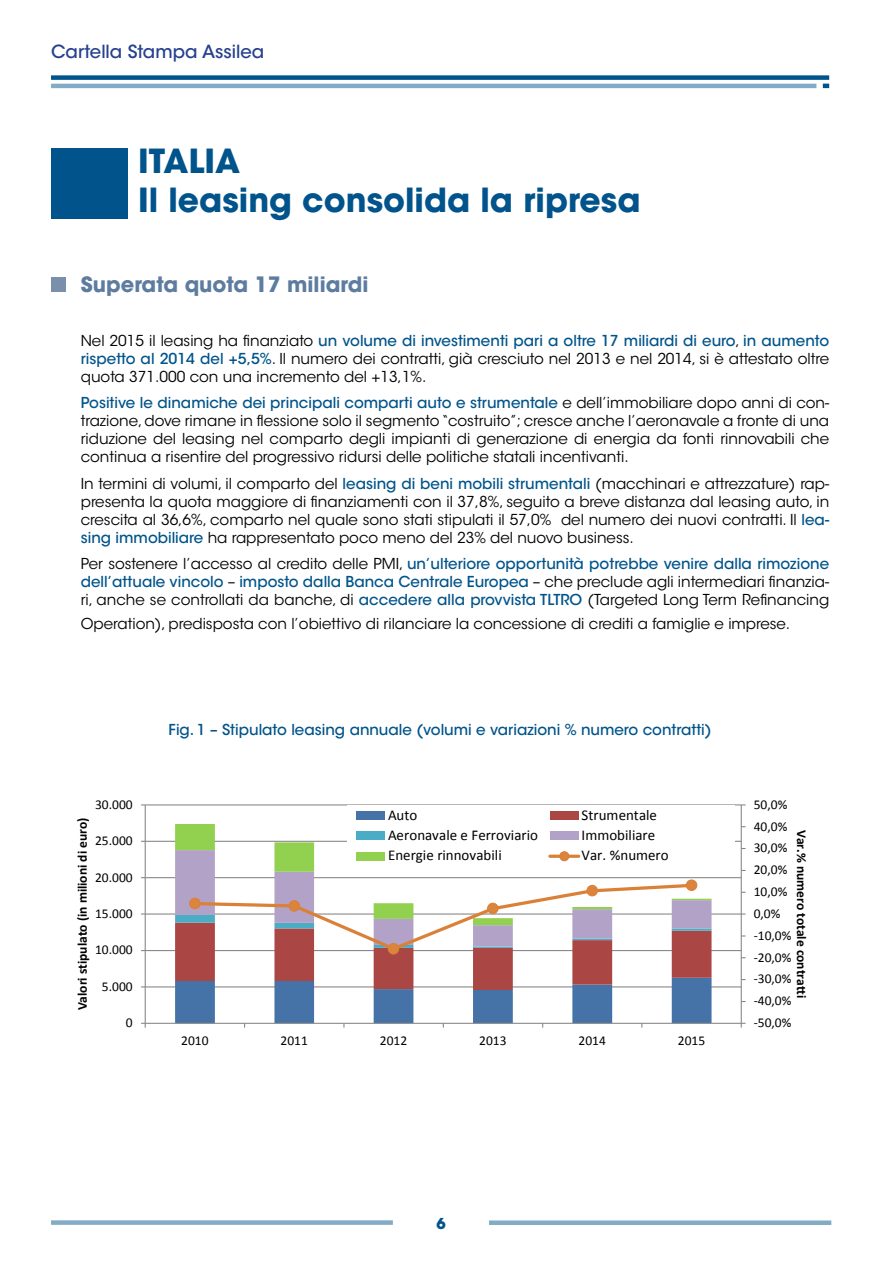
<style>
.page{position:relative;width:893px;height:1263px;background:#fff}
.page>*{position:absolute;margin:0;border:0;box-sizing:border-box;transform-origin:0 0}
.t1{font:700 33px/39px "ITC Avant Garde Std";color:#00548b}
.t2{font:700 21px "ITC Avant Garde Std";color:#5d7c9f}
.t3{font:500 18px "ITC Avant Garde Std";color:#25408f}
.t4{font:15px/18px "ITC Avant Garde Std";color:#000;text-align:justify}
.t5{font:15px "Calibri";color:#000}
.t6{font:500 15px "ITC Avant Garde Std";color:#00548b}
.t7{font:700 15px "ITC Avant Garde Std";color:#00548b}
.t8{font:13.5px "Calibri";color:#000}
.t9{font:700 13.5px "Calibri";letter-spacing:-.005em;color:#000}
.s1{font-weight:500;color:#00548b}
</style>
<div class="page">
<div style="left:51px;top:75px;width:778px;height:5px;background:#00548b"></div>
<hr style="left:51px;top:84px;width:765px;height:4px;background:#83abc6">
<svg style="left:823px;top:84px;width:6px;height:4px"></svg>
<div style="left:51px;top:1220px;width:342px;height:5px;background:#83abc6"></div>
<div style="left:489px;top:1220px;width:342px;height:5px;background:#83abc6"></div>
<div style="left:51px;top:149px;width:77px;height:70px;background:#00548b"></div>
<div style="left:51px;top:277px;width:15px;height:15px;background:#798fab"></div>
<hr style="left:145px;top:986px;width:596px;height:1px;background:#868686">
<hr style="left:145px;top:950px;width:596px;height:1px;background:#868686">
<hr style="left:145px;top:913px;width:596px;height:1px;background:#868686">
<hr style="left:145px;top:877px;width:596px;height:1px;background:#868686">
<hr style="left:145px;top:841px;width:596px;height:1px;background:#868686">
<hr style="left:145px;top:804px;width:596px;height:1px;background:#868686">
<svg style="left:175px;top:824px;width:536px;height:58px"></svg>
<hr style="left:741px;top:805px;width:1px;height:218px;background:#868686">
<hr style="left:145px;top:805px;width:1px;height:218px;background:#868686">
<hr style="left:145px;top:1023px;width:596px;height:1px;background:#868686">
<svg style="left:175px;top:882px;width:536px;height:145px"></svg>
<div style="left:190px;top:898px;width:10px;height:11px;background:#db843d;border-radius:50%"></div>
<div style="left:189px;top:898px;width:12px;height:11px;border:1px solid #da8137;border-radius:50%"></div>
<div style="left:289px;top:901px;width:10px;height:10px;background:#db843d;border-radius:50%"></div>
<div style="left:288px;top:900px;width:12px;height:12px;border:1px solid #da8137;border-radius:50%"></div>
<div style="left:388px;top:943px;width:11px;height:11px;background:#db843d;border-radius:50%"></div>
<div style="left:388px;top:943px;width:11px;height:11px;border:1px solid #da8137;border-radius:50%"></div>
<div style="left:488px;top:903px;width:10px;height:11px;background:#db843d;border-radius:50%"></div>
<div style="left:487px;top:903px;width:12px;height:11px;border:1px solid #da8137;border-radius:50%"></div>
<div style="left:587px;top:885px;width:10px;height:11px;background:#db843d;border-radius:50%"></div>
<div style="left:586px;top:885px;width:12px;height:11px;border:1px solid #da8137;border-radius:50%"></div>
<div style="left:686px;top:880px;width:11px;height:10px;background:#db843d;border-radius:50%"></div>
<div style="left:686px;top:879px;width:11px;height:12px;border:1px solid #da8137;border-radius:50%"></div>
<div style="left:348px;top:805px;width:387px;height:61px;background:#fff"></div>
<div style="left:356px;top:811px;width:29px;height:8px;background:#4572a7"></div>
<div style="left:550px;top:811px;width:29px;height:8px;background:#aa4643"></div>
<div style="left:356px;top:832px;width:29px;height:8px;background:#4bacc6"></div>
<div style="left:550px;top:832px;width:29px;height:8px;background:#b3a2c7"></div>
<div style="left:356px;top:852px;width:29px;height:8px;background:#92d050"></div>
<hr style="left:550px;top:855px;width:29px;height:3px;background:#da8137">
<div style="left:560px;top:852px;width:9px;height:9px;background:#db843d;border-radius:50%"></div>
<div style="left:559px;top:851px;width:10px;height:10px;border:1px solid #da8137;border-radius:50%"></div>
<p class="t3" style="left:51px;top:40px;width:215px">Cartella Stampa Assilea</p>
<h1 class="t1" style="left:138px;top:141px;width:504px">ITALIA<br>Il leasing consolida la ripresa</h1>
<h2 class="t2" style="left:81px;top:271px;width:289px">Superata quota 17 miliardi</h2>
<p class="t4" style="left:81px;top:331px;width:750px">Nel 2015 il leasing ha finanziato <span class="s1">un volume di investimenti pari a oltre 17 miliardi di euro</span>, <span class="s1">in aumento rispetto al 2014 del +5,5%</span>. Il numero dei contratti, già cresciuto nel 2013 e nel 2014, si è attestato oltre quota 371.000 con una incremento del +13,1%.</p>
<p class="t4" style="left:81px;top:394px;width:750px"><span class="s1">Positive le dinamiche dei principali comparti auto e strumentale</span> e dell’immobiliare dopo anni di con&shy;trazione, dove rimane in flessione solo il segmento “costruito”; cresce anche l’aeronavale a fronte di una riduzione del leasing nel comparto degli impianti di generazione di energia da fonti rinnovabili che continua a risentire del progressivo ridursi delle politiche statali incentivanti.</p>
<p class="t4" style="left:81px;top:474px;width:750px">In termini di volumi, il comparto del <span class="s1">leasing di beni mobili strumentali</span> (macchinari e attrezzature) rap&shy;presenta la quota maggiore di finanziamenti con il 37,8%, seguito a breve distanza dal leasing auto, in crescita al 36,6%, comparto nel quale sono stati stipulati il 57,0% del numero dei nuovi contratti. Il <span class="s1">lea&shy;sing immobiliare</span> ha rappresentato poco meno del 23% del nuovo business.</p>
<p class="t4" style="left:81px;top:555px;width:750px">Per sostenere l’accesso al credito delle PMI, <span class="s1">un’ulteriore opportunità potrebbe venire dalla rimozione dell’attuale vincolo</span> – <span class="s1">imposto dalla Banca Centrale Europea</span> – che preclude agli intermediari finanzia&shy;ri, anche se controllati da banche, di <span class="s1">accedere alla provvista TLTRO</span> (Targeted Long Term Refinancing</p>
<p class="t4" style="left:81px;top:615px;width:711px">Operation), predisposta con l’obiettivo di rilanciare la concessione di crediti a famiglie e imprese.</p>
<p class="t8" style="left:95px;top:796px;width:39px">30.000</p>
<p class="t9" style="left:74px;top:1010px;width:194px;rotate:-90deg">Valori stipulato (in milioni di euro)</p>
<p class="t8" style="left:95px;top:832px;width:39px">25.000</p>
<p class="t8" style="left:95px;top:868px;width:39px">20.000</p>
<p class="t8" style="left:95px;top:905px;width:39px">15.000</p>
<p class="t8" style="left:95px;top:941px;width:39px">10.000</p>
<p class="t8" style="left:102px;top:978px;width:32px">5.000</p>
<p class="t8" style="left:126px;top:1014px;width:8px">0</p>
<p class="t6" style="left:169px;top:721px;width:544px">Fig. 1 – Stipulato leasing annuale (volumi e variazioni % numero contratti)</p>
<p class="t5" style="left:388px;top:805px;width:31px">Auto</p>
<p class="t5" style="left:582px;top:805px;width:77px">Strumentale</p>
<p class="t5" style="left:388px;top:826px;width:152px">Aeronavale e Ferroviario</p>
<p class="t5" style="left:582px;top:826px;width:75px">Immobiliare</p>
<p class="t5" style="left:388px;top:846px;width:115px">Energie rinnovabili</p>
<p class="t5" style="left:582px;top:846px;width:89px">Var. %numero</p>
<p class="t8" style="left:181px;top:1032px;width:29px">2010</p>
<p class="t8" style="left:280px;top:1032px;width:29px">2011</p>
<p class="t8" style="left:380px;top:1032px;width:29px">2012</p>
<p class="t8" style="left:479px;top:1032px;width:29px">2013</p>
<p class="t8" style="left:578px;top:1032px;width:29px">2014</p>
<p class="t8" style="left:678px;top:1032px;width:29px">2015</p>
<p class="t8" style="left:754px;top:796px;width:35px">50,0%</p>
<p class="t8" style="left:754px;top:817px;width:35px">40,0%</p>
<p class="t9" style="left:810px;top:830px;width:170px;rotate:90deg">Var.% numero totale contratti</p>
<p class="t8" style="left:754px;top:839px;width:35px">30,0%</p>
<p class="t8" style="left:754px;top:861px;width:35px">20,0%</p>
<p class="t8" style="left:754px;top:883px;width:35px">10,0%</p>
<p class="t8" style="left:754px;top:905px;width:28px">0,0%</p>
<p class="t8" style="left:754px;top:927px;width:39px">-10,0%</p>
<p class="t8" style="left:754px;top:948px;width:39px">-20,0%</p>
<p class="t8" style="left:754px;top:970px;width:39px">-30,0%</p>
<p class="t8" style="left:754px;top:992px;width:39px">-40,0%</p>
<p class="t8" style="left:754px;top:1014px;width:39px">-50,0%</p>
<p class="t7" style="left:436px;top:1213px;width:11px">6</p>
</div>
